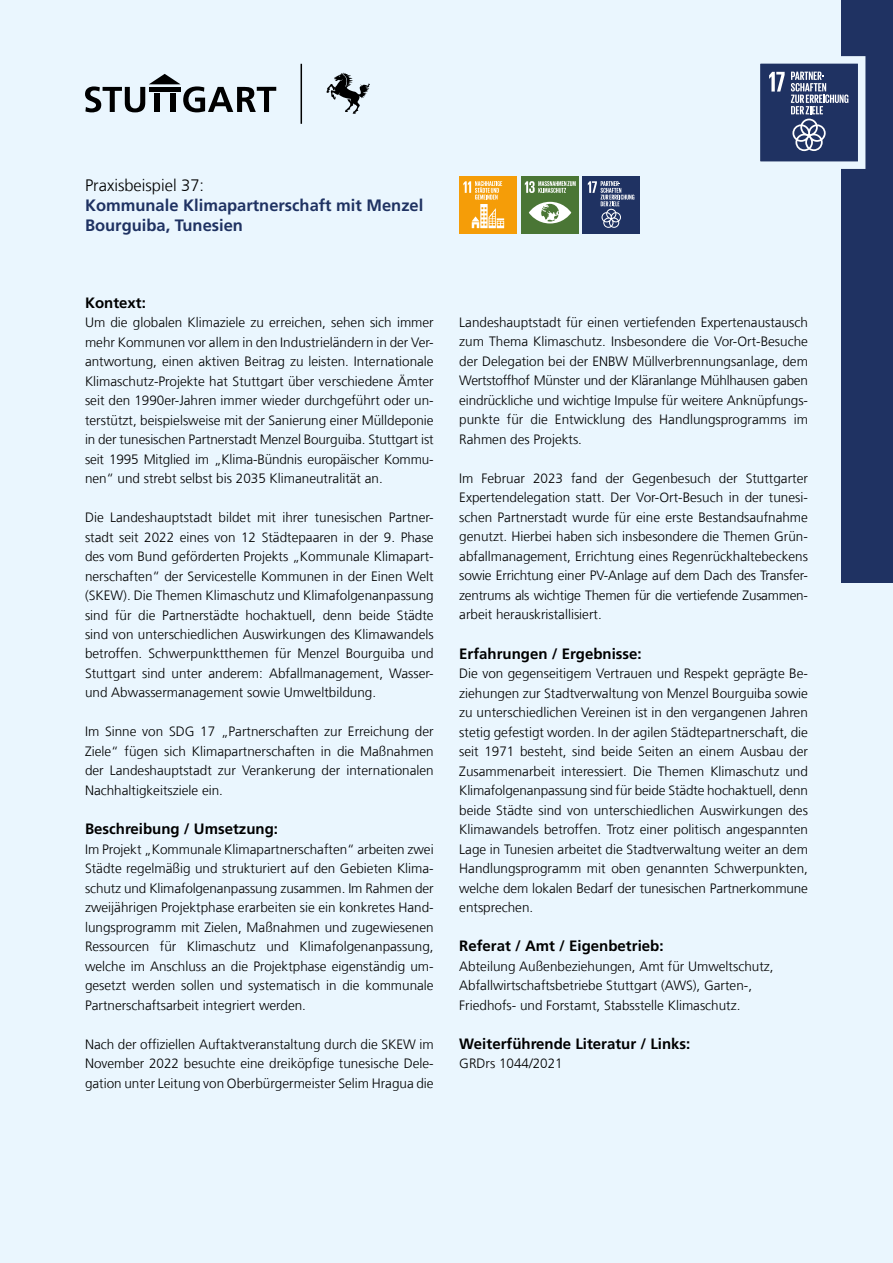
<style>
.page{position:relative;width:893px;height:1263px;background:#eaf6fe}
.page>*{position:absolute;margin:0;border:0;box-sizing:border-box;transform-origin:0 0}
.t1{font:700 16.5px/19.8px "Frutiger LT Com";color:#1f3262}
.t2{font:700 15px "Frutiger LT Com";color:#000}
.Fliesstext_Block_9_13{font:300 13.5px/19.5px "Frutiger LT Com";color:#000;text-align:justify}
.s1{font-weight:300;color:#000}
</style>
<div class="page">
<svg style="left:85px;top:74px;width:191px;height:38px"></svg>
<svg style="left:326px;top:72px;width:44px;height:42px"></svg>
<hr style="left:301px;top:64px;width:1px;height:60px;background:#000">
<div style="left:842px;top:0;width:51px;height:583px;background:#1f3262"></div>
<svg style="left:760px;top:52px;width:106px;height:121px"></svg>
<div style="left:459px;top:176px;width:58px;height:58px;background:#f59d08"></div>
<svg style="left:463px;top:181px;width:41px;height:47px"></svg>
<div style="left:521px;top:176px;width:57px;height:58px;background:#4a7635"></div>
<svg style="left:529px;top:202px;width:42px;height:21px"></svg>
<svg style="left:525px;top:181px;width:51px;height:12px"></svg>
<div style="left:583px;top:176px;width:57px;height:58px;background:#1f3262"></div>
<svg style="left:588px;top:181px;width:46px;height:47px"></svg>
<h1 class="t1" style="left:85px;top:175px;width:340px"><span class="s1">Praxisbeispiel 37:<br></span>Kommunale Klimapartnerschaft mit Menzel<br>Bourguiba, Tunesien</h1>
<h2 class="t2" style="left:85px;top:294px;width:62px">Kontext:</h2>
<p class="Fliesstext_Block_9_13" style="left:85px;top:313px;width:350px">Um die globalen Klimaziele zu erreichen, sehen sich immer mehr Kommunen vor allem in den Industrieländern in der Ver&shy;antwortung, einen aktiven Beitrag zu leisten. Internationale Klimaschutz-Projekte hat Stuttgart über verschiedene Ämter seit den 1990er-Jahren immer wieder durchgeführt oder un&shy;terstützt, beispielsweise mit der Sanierung einer Mülldeponie in der tunesischen Partnerstadt Menzel Bourguiba. Stuttgart ist seit 1995 Mitglied im „Klima-Bündnis europäischer Kommu&shy;nen“ und strebt selbst bis 2035 Klimaneutralität an.</p>
<p class="Fliesstext_Block_9_13" style="left:85px;top:508px;width:350px">Die Landeshauptstadt bildet mit ihrer tunesischen Partner&shy;stadt seit 2022 eines von 12 Städtepaaren in der 9. Phase des vom Bund geförderten Projekts „Kommunale Klimapart&shy;nerschaften“ der Servicestelle Kommunen in der Einen Welt (SKEW). Die Themen Klimaschutz und Klimafolgenanpassung sind für die Partnerstädte hochaktuell, denn beide Städte sind von unterschiedlichen Auswirkungen des Klimawandels betroffen. Schwerpunktthemen für Menzel Bourguiba und Stuttgart sind unter anderem: Abfallmanagement, Wasser&shy;und Abwassermanagement sowie Umweltbildung.</p>
<p class="Fliesstext_Block_9_13" style="left:85px;top:722px;width:350px">Im Sinne von SDG 17 „Partnerschaften zur Erreichung der Ziele“ fügen sich Klimapartnerschaften in die Maßnahmen der Landeshauptstadt zur Verankerung der internationalen Nachhaltigkeitsziele ein.</p>
<h2 class="t2" style="left:85px;top:820px;width:195px">Beschreibung / Umsetzung:</h2>
<p class="Fliesstext_Block_9_13" style="left:85px;top:839px;width:350px">Im Projekt „Kommunale Klimapartnerschaften“ arbeiten zwei Städte regelmäßig und strukturiert auf den Gebieten Klima&shy;schutz und Klimafolgenanpassung zusammen. Im Rahmen der zweijährigen Projektphase erarbeiten sie ein konkretes Hand&shy;lungsprogramm mit Zielen, Maßnahmen und zugewiesenen Ressourcen für Klimaschutz und Klimafolgenanpassung, welche im Anschluss an die Projektphase eigenständig um&shy;gesetzt werden sollen und systematisch in die kommunale Partnerschaftsarbeit integriert werden.</p>
<p class="Fliesstext_Block_9_13" style="left:85px;top:1034px;width:350px">Nach der offiziellen Auftaktveranstaltung durch die SKEW im November 2022 besuchte eine dreiköpfige tunesische Dele&shy;gation unter Leitung von Oberbürgermeister Selim Hragua die</p>
<p class="Fliesstext_Block_9_13" style="left:459px;top:313px;width:350px">Landeshauptstadt für einen vertiefenden Expertenaustausch zum Thema Klimaschutz. Insbesondere die Vor-Ort-Besuche der Delegation bei der ENBW Müllverbrennungsanlage, dem Wertstoffhof Münster und der Kläranlange Mühlhausen gaben eindrückliche und wichtige Impulse für weitere Anknüpfungs&shy;punkte für die Entwicklung des Handlungsprogramms im Rahmen des Projekts.</p>
<p class="Fliesstext_Block_9_13" style="left:459px;top:469px;width:350px">Im Februar 2023 fand der Gegenbesuch der Stuttgarter Expertendelegation statt. Der Vor-Ort-Besuch in der tunesi&shy;schen Partnerstadt wurde für eine erste Bestandsaufnahme genutzt. Hierbei haben sich insbesondere die Themen Grün&shy;abfallmanagement, Errichtung eines Regenrückhaltebeckens sowie Errichtung einer PV-Anlage auf dem Dach des Transfer&shy;zentrums als wichtige Themen für die vertiefende Zusammen&shy;arbeit herauskristallisiert.</p>
<h2 class="t2" style="left:459px;top:645px;width:184px">Erfahrungen / Ergebnisse:</h2>
<p class="Fliesstext_Block_9_13" style="left:459px;top:664px;width:350px">Die von gegenseitigem Vertrauen und Respekt geprägte Be&shy;ziehungen zur Stadtverwaltung von Menzel Bourguiba sowie zu unterschiedlichen Vereinen ist in den vergangenen Jahren stetig gefestigt worden. In der agilen Städtepartnerschaft, die seit 1971 besteht, sind beide Seiten an einem Ausbau der Zusammenarbeit interessiert. Die Themen Klimaschutz und Klimafolgenanpassung sind für beide Städte hochaktuell, denn beide Städte sind von unterschiedlichen Auswirkungen des Klimawandels betroffen. Trotz einer politisch angespannten Lage in Tunesien arbeitet die Stadtverwaltung weiter an dem Handlungsprogramm mit oben genannten Schwerpunkten, welche dem lokalen Bedarf der tunesischen Partnerkommune entsprechen.</p>
<h2 class="t2" style="left:459px;top:937px;width:206px">Referat / Amt / Eigenbetrieb:</h2>
<p class="Fliesstext_Block_9_13" style="left:459px;top:956px;width:316px">Abteilung Außenbeziehungen, Amt für Umweltschutz,</p>
<p class="Fliesstext_Block_9_13" style="left:459px;top:976px;width:294px">Abfallwirtschaftsbetriebe Stuttgart (AWS), Garten-,</p>
<p class="Fliesstext_Block_9_13" style="left:459px;top:995px;width:283px">Friedhofs- und Forstamt, Stabsstelle Klimaschutz.</p>
<h2 class="t2" style="left:459px;top:1035px;width:233px">Weiterführende Literatur / Links:</h2>
<p class="Fliesstext_Block_9_13" style="left:459px;top:1054px;width:105px">GRDrs 1044/2021</p>
</div>
